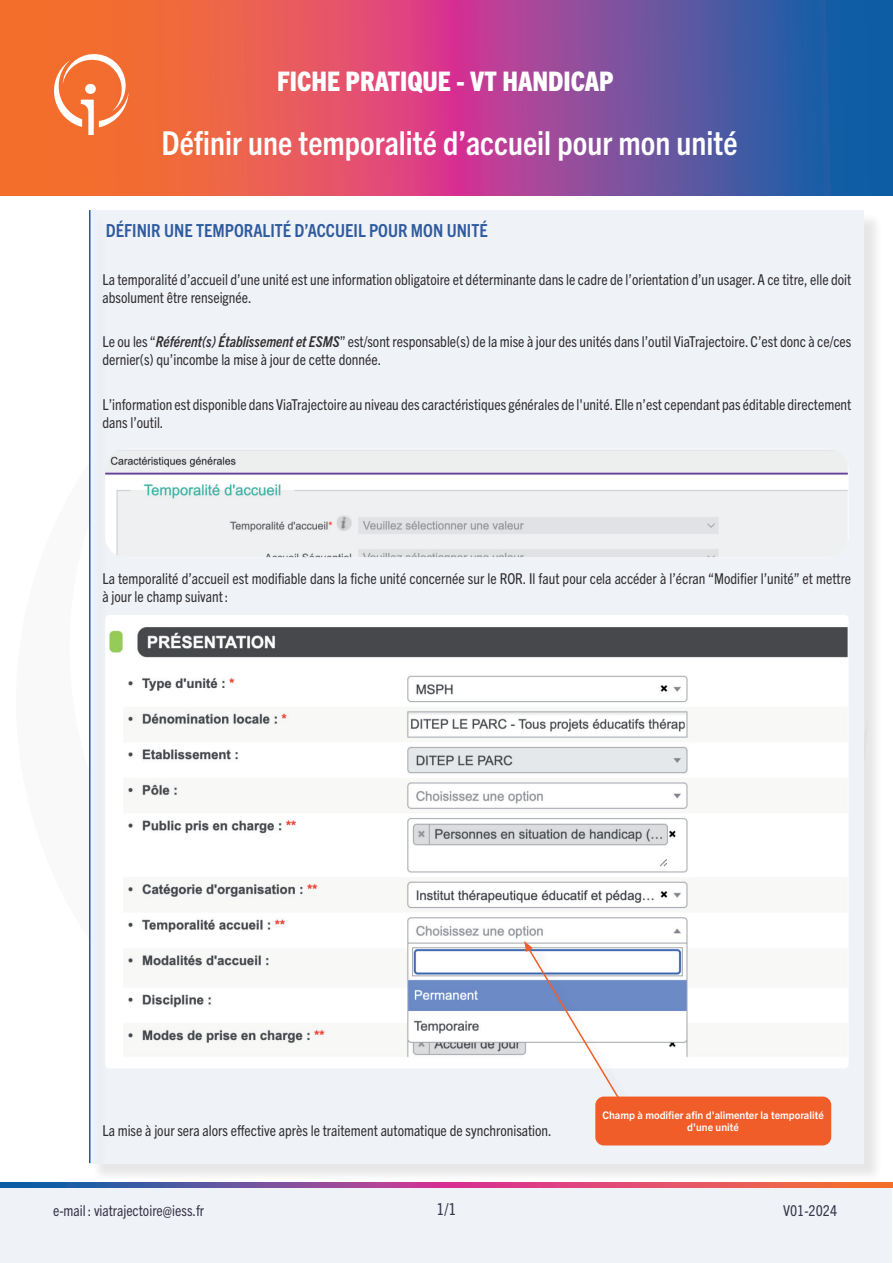
<style>
.page{position:relative;width:893px;height:1263px;background:#fff}
.page>*{position:absolute;margin:0;border:0;box-sizing:border-box;transform-origin:0 0}
.t1{font:700 condensed 33px "Trade Gothic Next LT Pro";color:#fff}
.t2{font:800 condensed 27px "Trade Gothic Next LT Pro";color:#fff}
.t3{font:700 condensed 18px "Trade Gothic Next LT Pro";color:#2f5b9e}
.t4{font:condensed 16.5px "Trade Gothic Next LT Pro";color:#38344a}
.t5{font:condensed 15px/18px "Trade Gothic Next LT Pro";color:#312f30}
.t6{font:condensed 15px "Trade Gothic Next LT Pro";color:#38344a}
.t7{font:700 10.5px/12.6px "Trade Gothic Next LT Pro";color:#fff;text-align:center}
.s1{font-weight:700;font-style:italic}
</style>
<div class="page">
<svg style="left:0;top:1182px;width:892px;height:5px;background:#a55282"></svg>
<svg style="left:0;top:0;width:893px;height:196px;background:#a65779"></svg>
<div style="left:0;top:1188px;width:892px;height:74px;background:#eff2f7"></div>
<svg style="left:51px;top:51px;width:78px;height:84px"></svg>
<div style="left:85px;top:84px;width:11px;height:10px;background:#fff;border-radius:50%"></div>
<div style="left:92px;top:212px;width:791px;height:970px;background:#231f20;opacity:.11"></div>
<div style="left:90px;top:210px;width:774px;height:953px;background:#eff2f7"></div>
<div style="left:91px;top:213px;width:18px;height:968px;background:#edf0f5"></div>
<hr style="left:89px;top:210px;width:1px;height:953px;background:#1a5ba8">
<img style="left:105px;top:450px;width:743px;height:107px">
<img style="left:105px;top:615px;width:743px;height:453px">
<div style="left:527px;top:945px;width:112px;height:174px;background:#231f20;opacity:.11"></div>
<svg style="left:262px;top:890px;width:360px;height:213px"></svg>
<div style="left:595px;top:1096px;width:236px;height:49px;background:#f15d29;border-radius:9px"></div>
<h2 class="t2" style="left:277px;top:63px;width:338px">FICHE PRATIQUE - VT HANDICAP</h2>
<h1 class="t1" style="left:162px;top:120px;width:578px">Définir une temporalité d’accueil pour mon unité</h1>
<p class="t3" style="left:106px;top:218px;width:383px">DÉFINIR UNE TEMPORALITÉ D’ACCUEIL POUR MON UNITÉ</p>
<p class="t5" style="left:102px;top:269px;width:750px">La temporalité d’accueil d’une unité est une information obligatoire et déterminante dans le cadre de l’orientation d’un usager. A ce titre, elle doit absolument être renseignée.</p>
<p class="t5" style="left:102px;top:332px;width:750px">Le ou les “<span class="s1">Référent(s) Établissement et ESMS</span>” est/sont responsable(s) de la mise à jour des unités dans l’outil ViaTrajectoire. C’est donc à ce/ces dernier(s) qu’incombe la mise à jour de cette donnée.</p>
<p class="t5" style="left:102px;top:394px;width:750px">L’information est disponible dans ViaTrajectoire au niveau des caractéristiques générales de l'unité. Elle n’est cependant pas éditable directement dans l’outil.</p>
<p class="t5" style="left:102px;top:568px;width:750px">La temporalité d’accueil est modifiable dans la fiche unité concernée sur le ROR. Il faut pour cela accéder à l’écran “Modifier l’unité” et mettre à jour le champ suivant :</p>
<p class="t5" style="left:102px;top:1120px;width:451px">La mise à jour sera alors effective après le traitement automatique de synchronisation.</p>
<p class="t7" style="left:602px;top:1108px;width:223px">Champ à modifier afin d'alimenter la temporalité d'une unité</p>
<p class="t6" style="left:53px;top:1200px;width:153px">e-mail : viatrajectoire@iess.fr</p>
<p class="t4" style="left:437px;top:1197px;width:21px">1/1</p>
<p class="t6" style="left:783px;top:1200px;width:56px">V01-2024</p>
</div>
